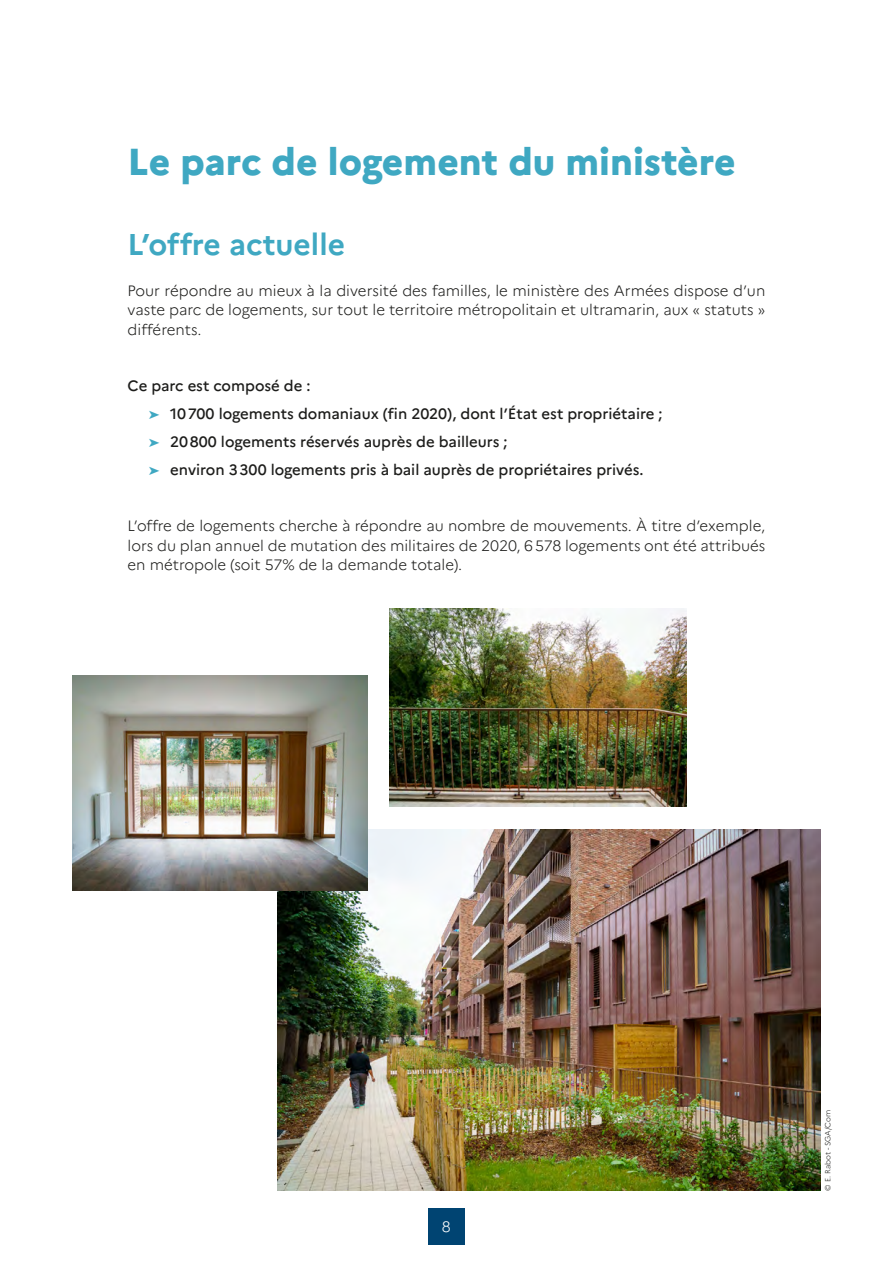
<style>
.page{position:relative;width:893px;height:1263px;background:#fff}
.page>*{position:absolute;margin:0;border:0;box-sizing:border-box;transform-origin:0 0}
.t1{font:800 37.5px "Marianne";color:#3fa8c2}
.t2{font:700 30px "Marianne";color:#3fa8c2}
.t3{font:300 15px/19.5px "Marianne";color:#1d1d1b;text-align:justify}
.t4{font:500 15px/28px "Marianne";color:#1d1d1b}
.t5{font:300 15px "Marianne";color:#fff}
.t6{font:300 7.5px "Marianne";letter-spacing:-.005em;color:#1d1d1b}
.s1{color:#3fa8c2}
</style>
<div class="page">
<img style="left:277px;top:829px;width:544px;height:362px">
<img style="left:389px;top:608px;width:298px;height:199px">
<img style="left:72px;top:676px;width:296px;height:214px">
<div style="left:428px;top:1209px;width:37px;height:36px;background:#004472"></div>
<h1 class="t1" style="left:128px;top:139px;width:610px">Le parc de logement du ministère</h1>
<h2 class="t2" style="left:128px;top:226px;width:219px">L’offre actuelle</h2>
<p class="t3" style="left:128px;top:281px;width:639px">Pour répondre au mieux à la diversité des familles, le ministère des Armées dispose d’un vaste parc de logements, sur tout le territoire métropolitain et ultramarin, aux « statuts » différents.</p>
<p class="t4" style="left:149px;top:372px;width:515px;text-indent:-21px">Ce parc est composé de :<br><span class="s1">➤</span> 10700 logements domaniaux (fin 2020), dont l’État est propriétaire ; <span class="s1">➤</span> 20800 logements réservés auprès de bailleurs ;<br><span class="s1">➤</span> environ 3300 logements pris à bail auprès de propriétaires privés.</p>
<p class="t3" style="left:128px;top:516px;width:639px">L’offre de logements cherche à répondre au nombre de mouvements. À titre d’exemple, lors du plan annuel de mutation des militaires de 2020, 6578 logements ont été attribués en métropole (soit 57% de la demande totale).</p>
<p class="t5" style="left:442px;top:1218px;width:10px">8</p>
<p class="t6" style="left:823px;top:1191px;width:82px;rotate:-90deg">© E. Rabot - SGA/Com</p>
</div>
